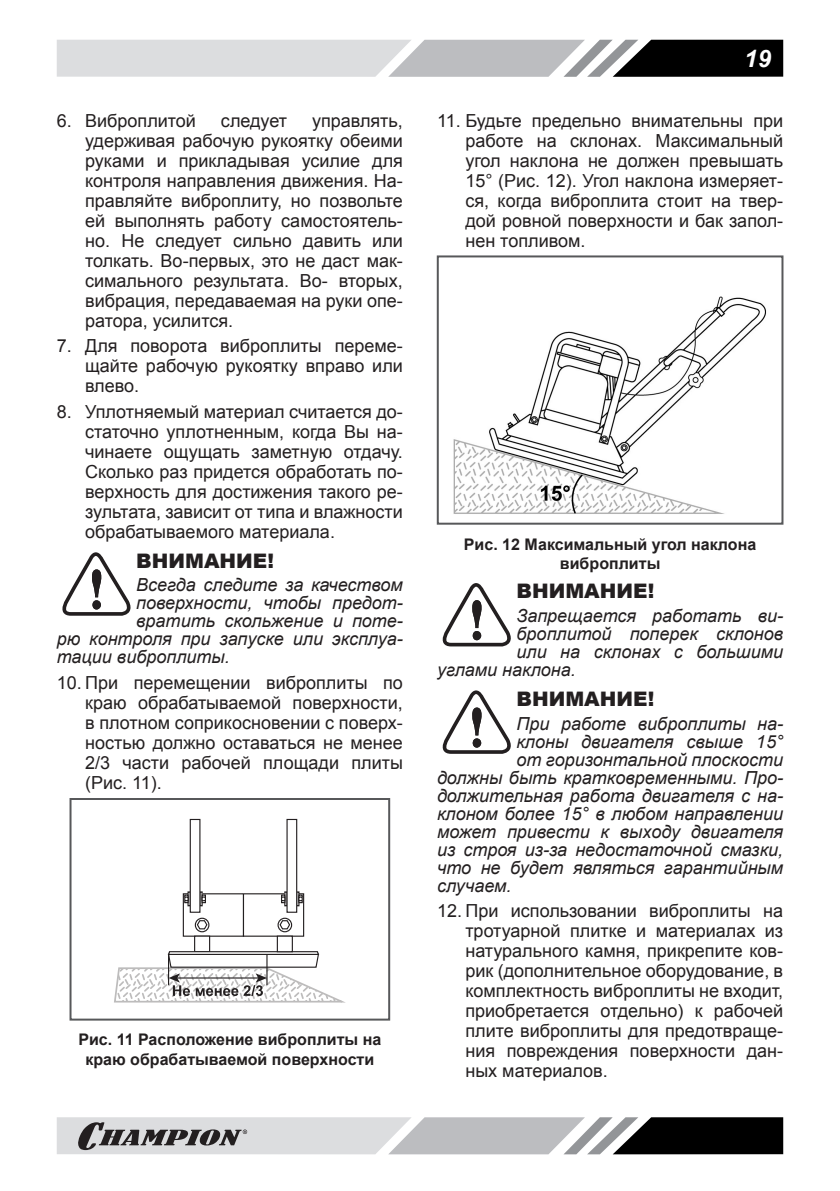
<style>
.page{position:relative;width:840px;height:1191px;background:#fff}
.page>*{position:absolute;margin:0;border:0;box-sizing:border-box;transform-origin:0 0}
.t1{font:italic 700 24px "Arial";color:#fff}
.ВНИМАНИЕ{font:900 20px "Arial";color:#231f20}
.Текст_список{font:18px/20px "Arial";color:#231f20;text-align:justify}
.ВНИМАНИЕ_ТЕКСТ{font:italic 18px "Arial";color:#231f20}
.РИСУНОК{font:700 16px/19.2px "Arial";color:#231f20;text-align:center}
</style>
<div class="page">
<svg style="left:57px;top:40px;width:725px;height:37px;background:#a7a8aa"></svg>
<svg style="left:57px;top:1117px;width:725px;height:37px;background:#9c9d9e"></svg>
<svg style="left:62px;top:552px;width:69px;height:63px"></svg>
<svg style="left:114px;top:818px;width:232px;height:185px"></svg>
<div style="left:69px;top:798px;width:321px;height:222px;border:2px solid #57585a"></div>
<img style="left:453px;top:296px;width:313px;height:218px">
<div style="left:436px;top:255px;width:347px;height:269px;border:2px solid #57585a"></div>
<svg style="left:442px;top:583px;width:69px;height:63px"></svg>
<svg style="left:442px;top:690px;width:69px;height:64px"></svg>
<p class="Текст_список" style="left:57px;top:110px;width:141px">6. Виброплитой</p>
<p class="Текст_список" style="left:221px;top:110px;width:68px">следует</p>
<p class="Текст_список" style="left:85px;top:110px;width:319px;text-indent:227px">управлять, удерживая рабочую рукоятку обеими руками и прикладывая усилие для контроля направления движения. На&shy;правляйте виброплиту, но позвольте ей выполнять работу самостоятель&shy;но. Не следует сильно давить или толкать. Во-первых, это не даст мак&shy;симального результата. Во- вторых, вибрация, передаваемая на руки опе&shy;ратора, усилится.</p>
<p class="Текст_список" style="left:85px;top:336px;width:319px;text-indent:-28px">7. Для поворота виброплиты переме&shy;щайте рабочую рукоятку вправо или влево.</p>
<p class="Текст_список" style="left:85px;top:402px;width:319px;text-indent:-28px">8. Уплотняемый материал считается до&shy;статочно уплотненным, когда Вы на&shy;чинаете ощущать заметную отдачу.<br>Сколько раз придется обработать по&shy;верхность для достижения такого ре&shy;зультата, зависит от типа и влажности обрабатываемого материала.</p>
<p class="ВНИМАНИЕ" style="left:136px;top:546px;width:139px">ВНИМАНИЕ!</p>
<p class="ВНИМАНИЕ_ТЕКСТ" style="left:136px;top:573px;width:268px">Всегда следите за качеством</p>
<p class="ВНИМАНИЕ_ТЕКСТ" style="left:136px;top:591px;width:268px">поверхности, чтобы предот-</p>
<p class="ВНИМАНИЕ_ТЕКСТ" style="left:136px;top:609px;width:268px">вратить скольжение и поте-</p>
<p class="ВНИМАНИЕ_ТЕКСТ" style="left:57px;top:627px;width:347px">рю контроля при запуске или эксплуа-</p>
<p class="ВНИМАНИЕ_ТЕКСТ" style="left:57px;top:645px;width:174px">тации виброплиты.</p>
<p class="Текст_список" style="left:85px;top:673px;width:319px;text-indent:-28px">10. При перемещении виброплиты по краю обрабатываемой поверхности, в плотном соприкосновении с поверх&shy;ностью должно оставаться не менее 2/3 части рабочей площади плиты (Рис. 11).</p>
<p class="РИСУНОК" style="left:78px;top:1030px;width:304px">Рис. 11 Расположение виброплиты на краю обрабатываемой поверхности</p>
<h1 class="t1" style="left:743px;top:42px;width:28px">19</h1>
<p class="Текст_список" style="left:465px;top:110px;width:319px;text-indent:-28px">11. Будьте предельно внимательны при работе на склонах. Максимальный угол наклона не должен превышать 15° (Рис. 12). Угол наклона измеряет&shy;ся, когда виброплита стоит на твер&shy;дой ровной поверхности и бак запол&shy;нен топливом.</p>
<p class="РИСУНОК" style="left:463px;top:535px;width:294px">Рис. 12 Максимальный угол наклона виброплиты</p>
<p class="ВНИМАНИЕ" style="left:516px;top:577px;width:139px">ВНИМАНИЕ!</p>
<p class="ВНИМАНИЕ_ТЕКСТ" style="left:516px;top:604px;width:268px">Запрещается работать ви-</p>
<p class="ВНИМАНИЕ_ТЕКСТ" style="left:516px;top:622px;width:268px">броплитой поперек склонов</p>
<p class="ВНИМАНИЕ_ТЕКСТ" style="left:516px;top:640px;width:268px">или на склонах с большими</p>
<p class="ВНИМАНИЕ_ТЕКСТ" style="left:437px;top:658px;width:140px">углами наклона.</p>
<p class="ВНИМАНИЕ" style="left:516px;top:684px;width:139px">ВНИМАНИЕ!</p>
<p class="ВНИМАНИЕ_ТЕКСТ" style="left:516px;top:711px;width:268px">При работе виброплиты на-</p>
<p class="ВНИМАНИЕ_ТЕКСТ" style="left:516px;top:729px;width:268px">клоны двигателя свыше 15°</p>
<p class="ВНИМАНИЕ_ТЕКСТ" style="left:516px;top:747px;width:268px">от горизонтальной плоскости</p>
<p class="ВНИМАНИЕ_ТЕКСТ" style="left:437px;top:765px;width:347px">должны быть кратковременными. Про-</p>
<p class="ВНИМАНИЕ_ТЕКСТ" style="left:437px;top:783px;width:347px">должительная работа двигателя с на-</p>
<p class="ВНИМАНИЕ_ТЕКСТ" style="left:437px;top:801px;width:347px">клоном более 15° в любом направлении</p>
<p class="ВНИМАНИЕ_ТЕКСТ" style="left:437px;top:819px;width:347px">может привести к выходу двигателя</p>
<p class="ВНИМАНИЕ_ТЕКСТ" style="left:437px;top:837px;width:347px">из строя из-за недостаточной смазки,</p>
<p class="ВНИМАНИЕ_ТЕКСТ" style="left:437px;top:855px;width:347px">что не будет являться гарантийным</p>
<p class="ВНИМАНИЕ_ТЕКСТ" style="left:437px;top:873px;width:76px">случаем.</p>
<p class="Текст_список" style="left:465px;top:901px;width:319px;text-indent:-28px">12. При использовании виброплиты на тротуарной плитке и материалах из натурального камня, прикрепите ков&shy;рик (дополнительное оборудование, в комплектность виброплиты не входит, приобретается отдельно) к рабочей плите виброплиты для предотвраще&shy;ния повреждения поверхности дан&shy;ных материалов.</p>
</div>
